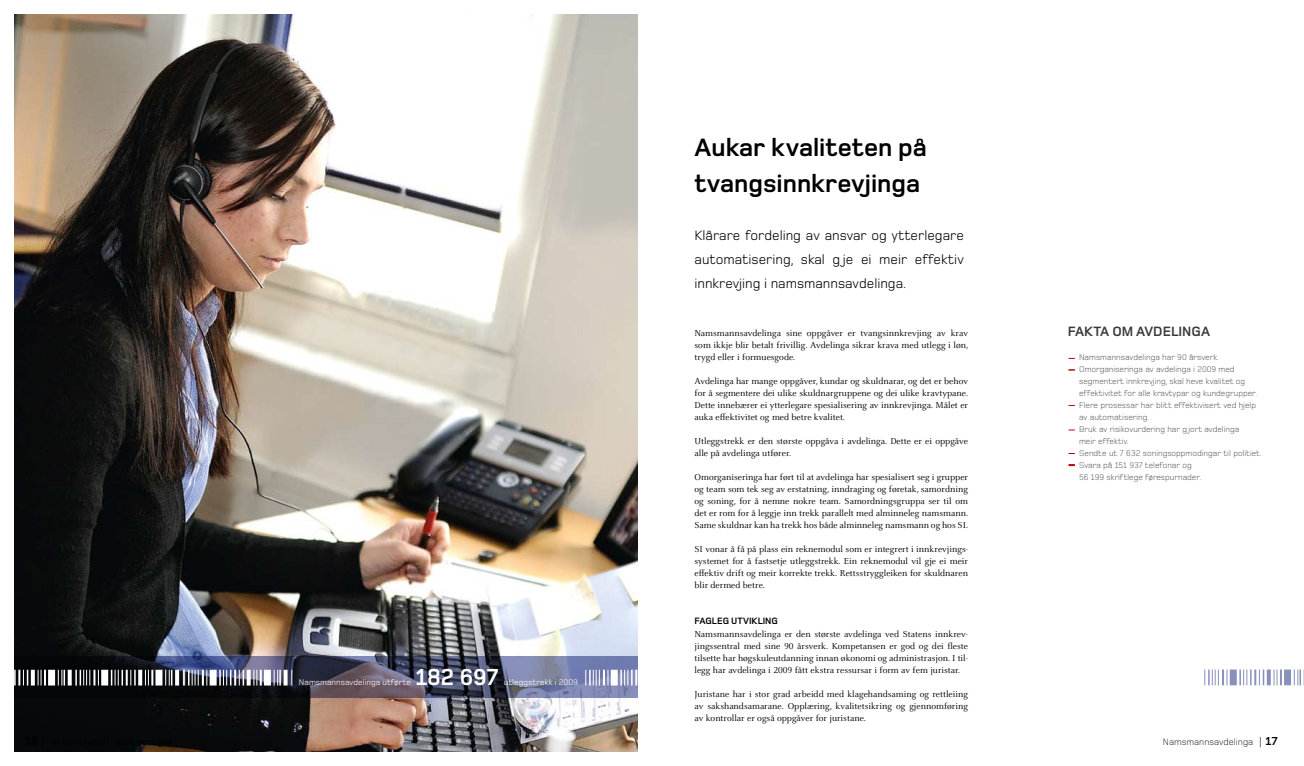
<style>
.page{position:relative;width:1304px;height:766px;background:#fff}
.page>*{position:absolute;margin:0;border:0;box-sizing:border-box;transform-origin:0 0}
.t1{font:700 26px/36px "Foundry Monoline";color:#000}
.t2{font:700 24px "Foundry Monoline";color:#fff}
.t3{font:14px/24px "Foundry Monoline";color:#000;text-align:justify}
.t4{font:700 14px "Foundry Monoline";color:#3b3a39}
.t5{font:700 12px "Foundry Monoline";color:#000}
.t6{font:9.5px/12px "Celeste OT";color:#000;text-align:justify}
.t7{font:300 9.5px "Foundry Monoline";color:#000}
.t8{font:700 9.5px "Foundry Monoline";color:#000}
.t9{font:300 8.5px/12px "Foundry Monoline";color:#3b3a39}
.t10{font:8.5px "Foundry Monoline";color:#fff}
.s1{font-weight:300}
</style>
<div class="page">
<img style="left:14px;top:14px;width:624px;height:737px">
<svg style="left:14px;top:656px;width:624px;height:41px;background:#414358"></svg>
<svg style="left:1068px;top:464px;width:7px;height:2px"></svg>
<svg style="left:620px;top:669px;width:18px;height:16px"></svg>
<svg style="left:585px;top:669px;width:24px;height:16px"></svg>
<div style="left:611px;top:669px;width:7px;height:16px;background:#fff"></div>
<svg style="left:291px;top:669px;width:1px;height:16px"></svg>
<svg style="left:284px;top:669px;width:4px;height:16px"></svg>
<svg style="left:274px;top:669px;width:7px;height:16px"></svg>
<svg style="left:254px;top:669px;width:8px;height:16px"></svg>
<svg style="left:219px;top:669px;width:25px;height:16px"></svg>
<div style="left:264px;top:669px;width:7px;height:16px;background:#fff"></div>
<svg style="left:247px;top:669px;width:4px;height:16px"></svg>
<div style="left:210px;top:669px;width:7px;height:16px;background:#fff"></div>
<svg style="left:1294px;top:669px;width:10px;height:16px"></svg>
<svg style="left:1274px;top:669px;width:8px;height:16px"></svg>
<svg style="left:1239px;top:669px;width:25px;height:16px"></svg>
<svg style="left:1204px;top:669px;width:24px;height:16px"></svg>
<div style="left:1284px;top:669px;width:7px;height:16px;background:#8890bb"></div>
<svg style="left:1267px;top:669px;width:4px;height:16px"></svg>
<div style="left:1230px;top:669px;width:7px;height:16px;background:#8890bb"></div>
<svg style="left:183px;top:669px;width:24px;height:16px"></svg>
<svg style="left:175px;top:669px;width:4px;height:16px"></svg>
<svg style="left:165px;top:669px;width:7px;height:16px"></svg>
<svg style="left:145px;top:669px;width:8px;height:16px"></svg>
<svg style="left:111px;top:669px;width:25px;height:16px"></svg>
<div style="left:155px;top:669px;width:7px;height:16px;background:#fff"></div>
<svg style="left:138px;top:669px;width:4px;height:16px"></svg>
<div style="left:101px;top:669px;width:7px;height:16px;background:#fff"></div>
<svg style="left:76px;top:669px;width:23px;height:16px"></svg>
<svg style="left:68px;top:669px;width:4px;height:16px"></svg>
<svg style="left:58px;top:669px;width:7px;height:16px"></svg>
<svg style="left:38px;top:669px;width:8px;height:16px"></svg>
<div style="left:48px;top:669px;width:7px;height:16px;background:#fff"></div>
<svg style="left:31px;top:669px;width:4px;height:16px"></svg>
<svg style="left:14px;top:669px;width:14px;height:16px"></svg>
<p class="t10" style="left:299px;top:677px;width:114px">Namsmannsavdelinga utførte</p>
<h2 class="t2" style="left:415px;top:664px;width:85px">182 697</h2>
<p class="t10" style="left:504px;top:677px;width:77px">utleggstrekk i 2009.</p>
<h1 class="t1" style="left:694px;top:130px;width:234px">Aukar kvaliteten på tvangsinnkrevjinga</h1>
<h3 class="t3" style="left:694px;top:223px;width:271px">Klårare fordeling av ansvar og ytterlegare automatisering, skal g je ei meir effektiv innkrevjing i namsmannsavdelinga.</h3>
<p class="t6" style="left:694px;top:327px;width:275px">Namsmannsavdelinga sine oppgåver er tvangsinnkrevjing av krav som ikkje blir betalt frivillig. Avdelinga sikrar krava med utlegg i løn, trygd eller i formuesgode.</p>
<p class="t6" style="left:694px;top:375px;width:275px">Avdelinga har mange oppgåver, kundar og skuldnarar, og det er behov for å segmentere dei ulike skuldnargruppene og dei ulike kravtypane.<br>Dette innebærer ei ytterlegare spesialisering av innkrevjinga. Målet er auka effektivitet og med betre kvalitet.</p>
<p class="t6" style="left:694px;top:435px;width:275px">Utleggstrekk er den største oppgåva i avdelinga. Dette er ei oppgåve alle på avdelinga utfører.</p>
<p class="t6" style="left:694px;top:471px;width:275px">Omorganiseringa har ført til at avdelinga har spesialisert seg i grupper og team som tek seg av erstatning, inndraging og føretak, samordning og soning, for å nemne nokre team. Samordningsgruppa ser til om det er rom for å leggje inn trekk parallelt med alminneleg namsmann.<br>Same skuldnar kan ha trekk hos både alminneleg namsmann og hos SI.</p>
<p class="t6" style="left:694px;top:543px;width:275px">SI vonar å få på plass ein reknemodul som er integrert i innkrevjings&shy;systemet for å fastsetje utleggstrekk. Ein reknemodul vil gje ei meir effektiv drift og meir korrekte trekk. Rettsstryggleiken for skuldnaren blir dermed betre.</p>
<p class="t8" style="left:694px;top:616px;width:74px">Fagleg utvikling</p>
<p class="t6" style="left:694px;top:627px;width:275px">Namsmannsavdelinga er den største avdelinga ved Statens innkrev&shy;jingssentral med sine 90 årsverk. Kompetansen er god og dei fleste tilsette har høgskuleutdanning innan økonomi og administrasjon. I til&shy;legg har avdelinga i 2009 fått ekstra ressursar i form av fem juristar.</p>
<p class="t6" style="left:694px;top:687px;width:275px">Juristane har i stor grad arbeidd med klagehandsaming og rettleiing av sakshandsamarane. Opplæring, kvalitetsikring og gjennomføring av kontrollar er også oppgåver for juristane.</p>
<h3 class="t4" style="left:1068px;top:324px;width:10px">FAKTA</h3>
<h3 class="t4" style="left:1112px;top:324px;width:99px">om avdelinga</h3>
<p class="t9" style="left:1079px;top:351px;width:184px">Namsmannsavdelinga har 90 årsverk.<br>Omorganiseringa av avdelinga i 2009 med segmentert innkrevjing, skal heve kvalitet og effektivitet for alle kravtypar og kundegrupper.<br>Flere prosessar har blitt effektivisert ved hjelp av automatisering.<br>Bruk av risikovurdering har g jort avdelinga<br>meir effektiv.<br>Sendte ut 7 632 soningsoppmodingar til politiet.<br>Svara på 151 937 telefonar og<br>56 199 skriftlege førespurnader.</p>
<p class="t5" style="left:1259px;top:734px;width:20px"><span class="s1">|</span> 17</p>
<p class="t7" style="left:1163px;top:736px;width:92px">Namsmannsavdelinga</p>
</div>
